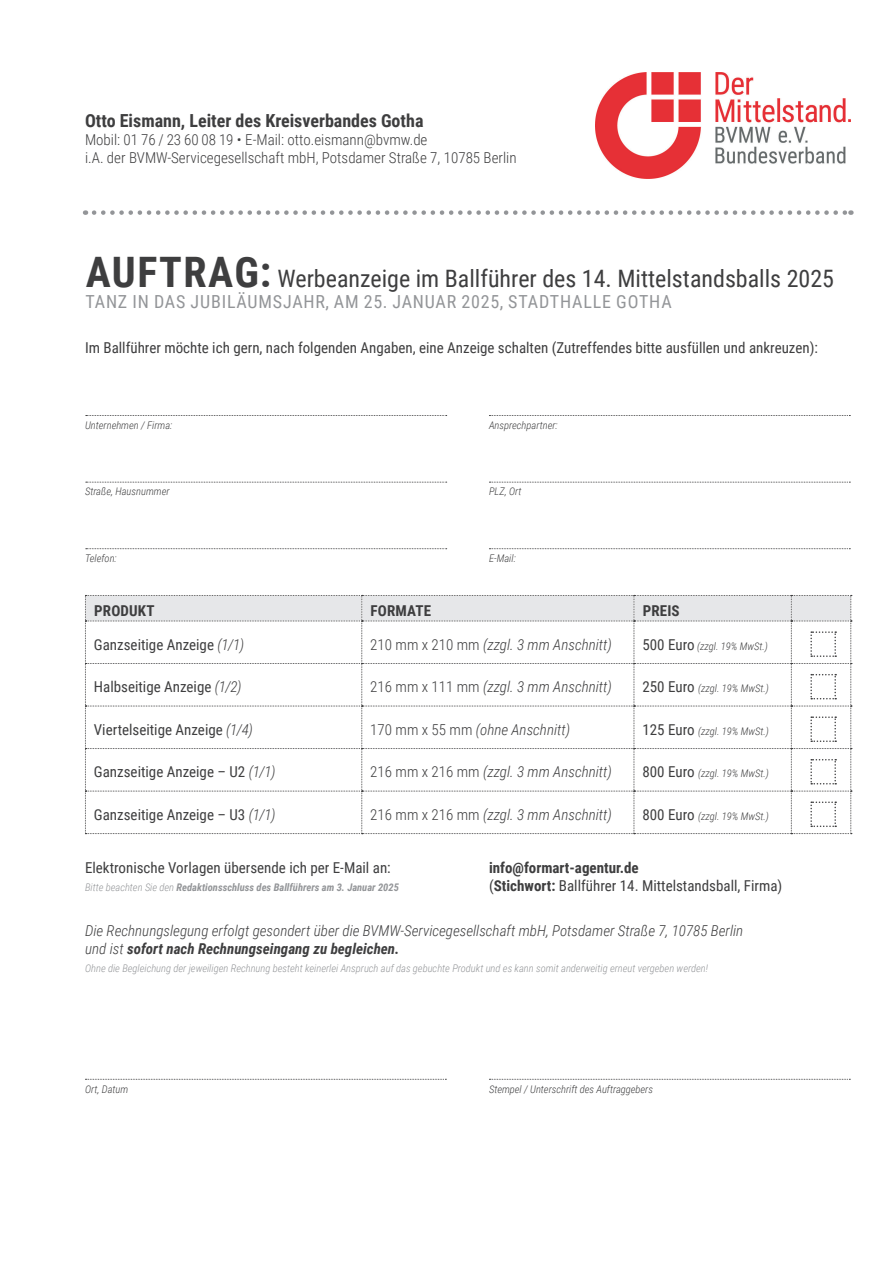
<style>
.page{position:relative;width:893px;height:1263px;background:#fff}
.page>*{position:absolute;margin:0;border:0;box-sizing:border-box;transform-origin:0 0}
.t1{font:24px "Roboto Condensed";color:#3e3e3f}
.t2{font:18px "Roboto Condensed";letter-spacing:.045em;color:#939598}
.t3{font:700 18px "Roboto Condensed";color:#3e3e3f}
.t4{font:15px "Roboto Condensed";color:#3e3e3f}
.t5{font:italic 300 15px/18px "Roboto Condensed";color:#3e3e3f}
.t6{font:300 15px/18px "Roboto Condensed";color:#3e3e3f}
.t7{font:700 15px "Roboto Condensed";letter-spacing:.01em;color:#3e3e3f}
.t8{font:italic 300 10.5px "Roboto Condensed";color:#3e3e3f}
.t9{font:italic 300 10.5px "Roboto Condensed";color:#939598}
.t10{font:italic 700 10.5px "Roboto Condensed";color:#939598}
.s1{font-weight:700;font-size:42px}
.s2{font-weight:300;font-style:italic}
.s3{font-style:normal}
.s4{font-weight:400;font-style:normal;font-size:15px}
.s5{font-weight:300}
.s6{font-weight:700}
</style>
<div class="page">
<svg style="left:86px;top:415px;width:361px;height:1px"></svg>
<svg style="left:489px;top:415px;width:361px;height:1px"></svg>
<svg style="left:86px;top:482px;width:361px;height:1px"></svg>
<svg style="left:489px;top:482px;width:361px;height:1px"></svg>
<svg style="left:86px;top:548px;width:361px;height:1px"></svg>
<svg style="left:489px;top:548px;width:361px;height:1px"></svg>
<svg style="left:85px;top:595px;width:767px;height:239px"></svg>
<svg style="left:85px;top:1079px;width:361px;height:1px"></svg>
<svg style="left:489px;top:1079px;width:361px;height:1px"></svg>
<svg style="left:94px;top:210px;width:757px;height:5px"></svg>
<img style="left:596px;top:72px;width:254px;height:107px">
<p class="t3" style="left:85px;top:108px;width:340px">Otto Eismann, Leiter des Kreisverbandes Gotha</p>
<p class="t6" style="left:85px;top:130px;width:433px">Mobil: 01 76 / 23 60 08 19 • E-Mail: otto.eismann@bvmw.de<br>i.A. der BVMW-Servicegesellschaft mbH, Potsdamer Straße 7, 10785 Berlin</p>
<h1 class="t1" style="left:86px;top:261px;width:750px"><span class="s1">Auftrag:</span> Werbeanzeige im Ballführer des 14. Mittelstandsballs 2025</h1>
<p class="t2" style="left:85px;top:289px;width:588px">Tanz in das jubiläumsjahr, am 25. Januar 2025, Stadthalle Gotha</p>
<p class="t4" style="left:85px;top:337px;width:734px">I m Ballführer möchte ich gern, nach folgenden Angaben, eine Anzeige schalten (Zutreffendes bitte ausfüllen und ankreuzen):</p>
<p class="t8" style="left:85px;top:418px;width:89px">Unternehmen / Firma:</p>
<p class="t8" style="left:489px;top:418px;width:70px">Ansprechpartner:</p>
<p class="t8" style="left:85px;top:484px;width:86px">Straße, Hausnummer</p>
<p class="t8" style="left:489px;top:484px;width:34px">PLZ, Ort</p>
<p class="t8" style="left:85px;top:551px;width:33px">Telefon:</p>
<p class="t8" style="left:489px;top:551px;width:28px">E-Mail:</p>
<p class="t7" style="left:94px;top:600px;width:62px">Produkt</p>
<p class="t7" style="left:371px;top:600px;width:62px">Formate</p>
<p class="t7" style="left:643px;top:600px;width:38px">Preis</p>
<p class="t4" style="left:94px;top:634px;width:152px">Ganzseitige Anzeige <span class="s2">(1/1)</span></p>
<p class="t5" style="left:370px;top:635px;width:243px"><span class="s3">210 mm x 210 mm</span> (zzgl. 3 mm Anschnitt)</p>
<p class="t8" style="left:642px;top:639px;width:127px"><span class="s4">500 Euro</span> (zzgl. 19% MwSt.)</p>
<p class="t4" style="left:94px;top:676px;width:149px">Halbseitige Anzeige <span class="s2">(1/2)</span></p>
<p class="t5" style="left:370px;top:677px;width:243px"><span class="s3">216 mm x 111 mm</span> (zzgl. 3 mm Anschnitt)</p>
<p class="t8" style="left:642px;top:681px;width:128px"><span class="s4">250 Euro</span> (zzgl. 19% MwSt.)</p>
<p class="t4" style="left:94px;top:719px;width:161px">Viertelseitige Anzeige <span class="s2">(1/4)</span></p>
<p class="t5" style="left:370px;top:720px;width:201px"><span class="s3">170 mm x 55 mm</span> (ohne Anschnitt)</p>
<p class="t8" style="left:642px;top:724px;width:128px"><span class="s4">125 Euro</span> (zzgl. 19% MwSt.)</p>
<p class="t4" style="left:94px;top:761px;width:183px">Ganzseitige Anzeige – U2 <span class="s2">(1/1)</span></p>
<p class="t5" style="left:370px;top:762px;width:243px"><span class="s3">216 mm x 216 mm</span> (zzgl. 3 mm Anschnitt)</p>
<p class="t8" style="left:642px;top:766px;width:128px"><span class="s4">800 Euro</span> (zzgl. 19% MwSt.)</p>
<p class="t4" style="left:94px;top:804px;width:183px">Ganzseitige Anzeige – U3 <span class="s2">(1/1)</span></p>
<p class="t5" style="left:370px;top:805px;width:243px"><span class="s3">216 mm x 216 mm</span> (zzgl. 3 mm Anschnitt)</p>
<p class="t8" style="left:642px;top:809px;width:128px"><span class="s4">800 Euro</span> (zzgl. 19% MwSt.)</p>
<p class="t4" style="left:85px;top:857px;width:307px">Elektronische Vorlagen übersende ich per E-Mail an:</p>
<p class="t7" style="left:489px;top:857px;width:151px">info@formart-agentur.de</p>
<p class="t10" style="left:85px;top:880px;width:315px"><span class="s5">Bitte beachten Sie den</span> Redaktionsschluss des Ballführers am 3. Januar 2025</p>
<p class="t4" style="left:489px;top:875px;width:295px">(<span class="s6">Stichwort:</span> Ballführer 14. Mittelstandsball, Firma)</p>
<p class="t5" style="left:85px;top:921px;width:660px">Die Rechnungslegung erfolgt gesondert über die BVMW-Servicegesellschaft mbH, Potsdamer Straße 7, 10785 Berlin und ist <span class="s6">sofort nach Rechnungseingang zu begleichen.</span></p>
<p class="t9" style="left:85px;top:961px;width:624px">Ohne die Begleichung der jeweiligen Rechnung besteht keinerlei Anspruch auf das gebuchte Produkt und es kann somit anderweitig erneut vergeben werden!</p>
<p class="t8" style="left:85px;top:1081px;width:45px">Ort, Datum</p>
<p class="t8" style="left:489px;top:1081px;width:166px">Stempel / Unterschrift des Auftraggebers</p>
</div>
